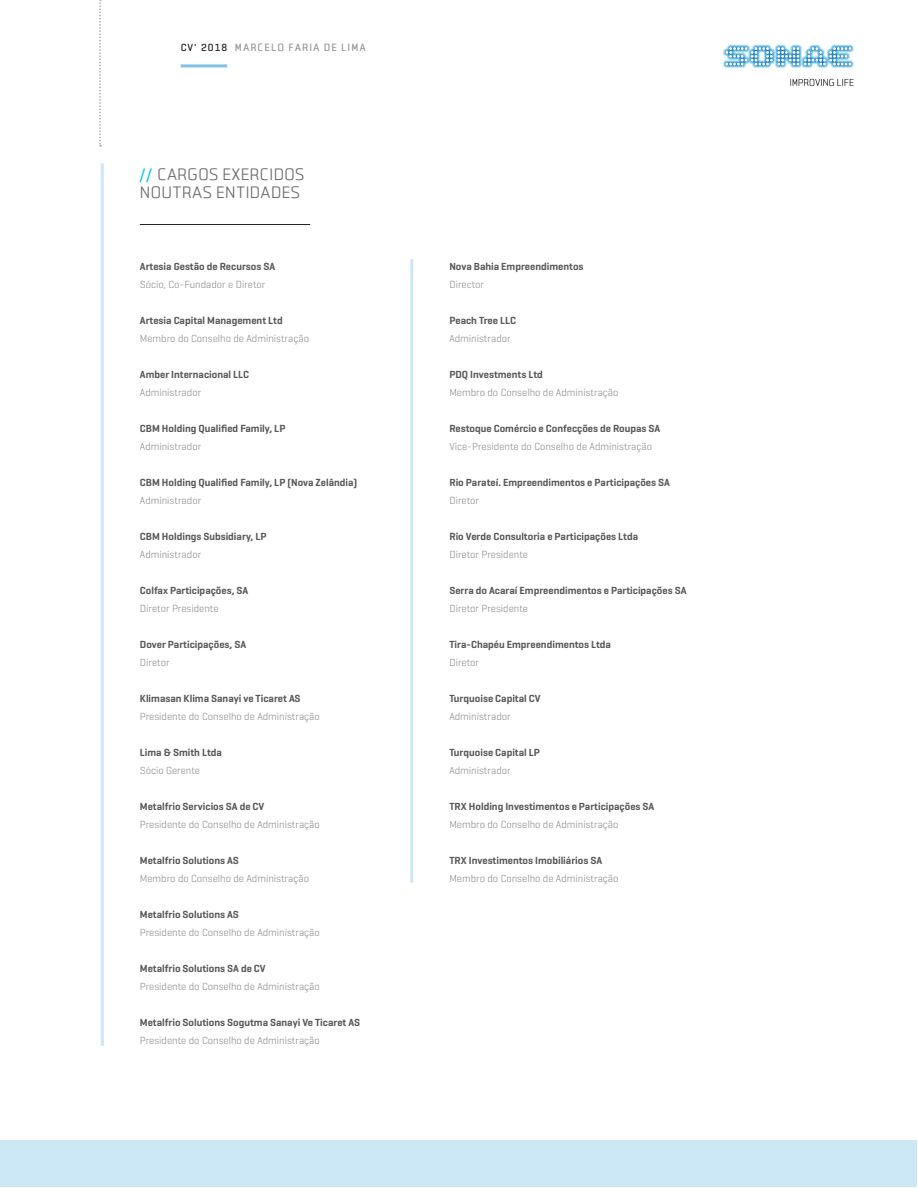
<style>
.page{position:relative;width:918px;height:1188px;background:#fff}
.page>*{position:absolute;margin:0;border:0;box-sizing:border-box;transform-origin:0 0}
.t1{font:16.5px "Sonae";letter-spacing:.025em;color:#6c6d70}
.t2{font:600 10.5px "Geogrotesque";color:#57585a}
.t3{font:300 10.5px "Geogrotesque";color:#808285}
.t4{font:700 10.5px "Sonae";letter-spacing:.1em;color:#939598}
.s1{font-family:"Geogrotesque";font-weight:500;color:#231f20}
.s2{font-weight:700;color:#15c0f2}
</style>
<div class="page">
<div style="left:1px;top:1140px;width:916px;height:47px;background:#cce7f5"></div>
<img style="left:723px;top:44px;width:131px;height:43px">
<svg style="left:99px;top:0;width:2px;height:147px"></svg>
<hr style="left:410px;top:259px;width:3px;height:624px;background:#cce7f5">
<hr style="left:140px;top:224px;width:170px;height:1px;background:#231f20">
<hr style="left:101px;top:163px;width:3px;height:883px;background:#cce7f5">
<hr style="left:181px;top:64px;width:46px;height:3px;background:#80c2e7">
<p class="t4" style="left:181px;top:42px;width:187px"><span class="s1">CV' 2018</span> MARCELO FARIA DE LIMA</p>
<p class="t1" style="left:140px;top:166px;width:166px"><span class="s2">//</span> CARGOS EXERCIDOS</p>
<p class="t1" style="left:140px;top:184px;width:162px">NOUTRAS ENTIDADES</p>
<p class="t2" style="left:140px;top:260px;width:137px">Artesia Gestão de Recursos SA</p>
<p class="t3" style="left:140px;top:278px;width:127px">Sócio, Co-Fundador e Diretor</p>
<p class="t2" style="left:140px;top:314px;width:144px">Artesia Capital Management Ltd</p>
<p class="t3" style="left:140px;top:332px;width:171px">Membro do Conselho de Administração</p>
<p class="t2" style="left:140px;top:368px;width:111px">Amber Internacional LLC</p>
<p class="t3" style="left:140px;top:386px;width:63px">Administrador</p>
<p class="t2" style="left:140px;top:422px;width:147px">CBM Holding Qualified Family, LP</p>
<p class="t3" style="left:140px;top:440px;width:63px">Administrador</p>
<p class="t2" style="left:140px;top:476px;width:219px">CBM Holding Qualified Family, LP (Nova Zelândia)</p>
<p class="t3" style="left:140px;top:494px;width:63px">Administrador</p>
<p class="t2" style="left:140px;top:530px;width:128px">CBM Holdings Subsidiary, LP</p>
<p class="t3" style="left:140px;top:548px;width:63px">Administrador</p>
<p class="t2" style="left:140px;top:584px;width:110px">Colfax Participações, SA</p>
<p class="t3" style="left:140px;top:602px;width:80px">Diretor Presidente</p>
<p class="t2" style="left:140px;top:638px;width:108px">Dover Participações, SA</p>
<p class="t3" style="left:140px;top:656px;width:31px">Diretor</p>
<p class="t2" style="left:140px;top:692px;width:162px">Klimasan Klima Sanayi ve Ticaret AS</p>
<p class="t3" style="left:140px;top:710px;width:182px">Presidente do Conselho de Administração</p>
<p class="t2" style="left:140px;top:746px;width:84px">Lima &amp; Smith Ltda</p>
<p class="t3" style="left:140px;top:764px;width:62px">Sócio Gerente</p>
<p class="t2" style="left:140px;top:800px;width:126px">Metalfrio Servicios SA de CV</p>
<p class="t3" style="left:140px;top:818px;width:182px">Presidente do Conselho de Administração</p>
<p class="t2" style="left:140px;top:854px;width:100px">Metalfrio Solutions AS</p>
<p class="t3" style="left:140px;top:872px;width:171px">Membro do Conselho de Administração</p>
<p class="t2" style="left:140px;top:908px;width:100px">Metalfrio Solutions AS</p>
<p class="t3" style="left:140px;top:926px;width:182px">Presidente do Conselho de Administração</p>
<p class="t2" style="left:140px;top:962px;width:127px">Metalfrio Solutions SA de CV</p>
<p class="t3" style="left:140px;top:980px;width:182px">Presidente do Conselho de Administração</p>
<p class="t2" style="left:140px;top:1016px;width:222px">Metalfrio Solutions Sogutma Sanayi Ve Ticaret AS</p>
<p class="t3" style="left:140px;top:1034px;width:182px">Presidente do Conselho de Administração</p>
<p class="t2" style="left:449px;top:260px;width:136px">Nova Bahia Empreendimentos</p>
<p class="t3" style="left:449px;top:278px;width:36px">Director</p>
<p class="t2" style="left:449px;top:314px;width:68px">Peach Tree LLC</p>
<p class="t3" style="left:449px;top:332px;width:63px">Administrador</p>
<p class="t2" style="left:449px;top:368px;width:95px">PDQ Investments Ltd</p>
<p class="t3" style="left:449px;top:386px;width:171px">Membro do Conselho de Administração</p>
<p class="t2" style="left:449px;top:422px;width:213px">Restoque Comércio e Confecções de Roupas SA</p>
<p class="t3" style="left:449px;top:440px;width:204px">Vice-Presidente do Conselho de Administração</p>
<p class="t2" style="left:449px;top:476px;width:222px">Rio Parateí. Empreendimentos e Participações SA</p>
<p class="t3" style="left:449px;top:494px;width:31px">Diretor</p>
<p class="t2" style="left:449px;top:530px;width:190px">Rio Verde Consultoria e Participações Ltda</p>
<p class="t3" style="left:449px;top:548px;width:80px">Diretor Presidente</p>
<p class="t2" style="left:449px;top:584px;width:239px">Serra do Acaraí Empreendimentos e Participações SA</p>
<p class="t3" style="left:449px;top:602px;width:80px">Diretor Presidente</p>
<p class="t2" style="left:449px;top:638px;width:163px">Tira-Chapéu Empreendimentos Ltda</p>
<p class="t3" style="left:449px;top:656px;width:31px">Diretor</p>
<p class="t2" style="left:449px;top:692px;width:93px">Turquoise Capital CV</p>
<p class="t3" style="left:449px;top:710px;width:63px">Administrador</p>
<p class="t2" style="left:449px;top:746px;width:92px">Turquoise Capital LP</p>
<p class="t3" style="left:449px;top:764px;width:63px">Administrador</p>
<p class="t2" style="left:449px;top:800px;width:206px">TRX Holding Investimentos e Participações SA</p>
<p class="t3" style="left:449px;top:818px;width:171px">Membro do Conselho de Administração</p>
<p class="t2" style="left:449px;top:854px;width:154px">TRX Investimentos Imobiliários SA</p>
<p class="t3" style="left:449px;top:872px;width:171px">Membro do Conselho de Administração</p>
</div>
